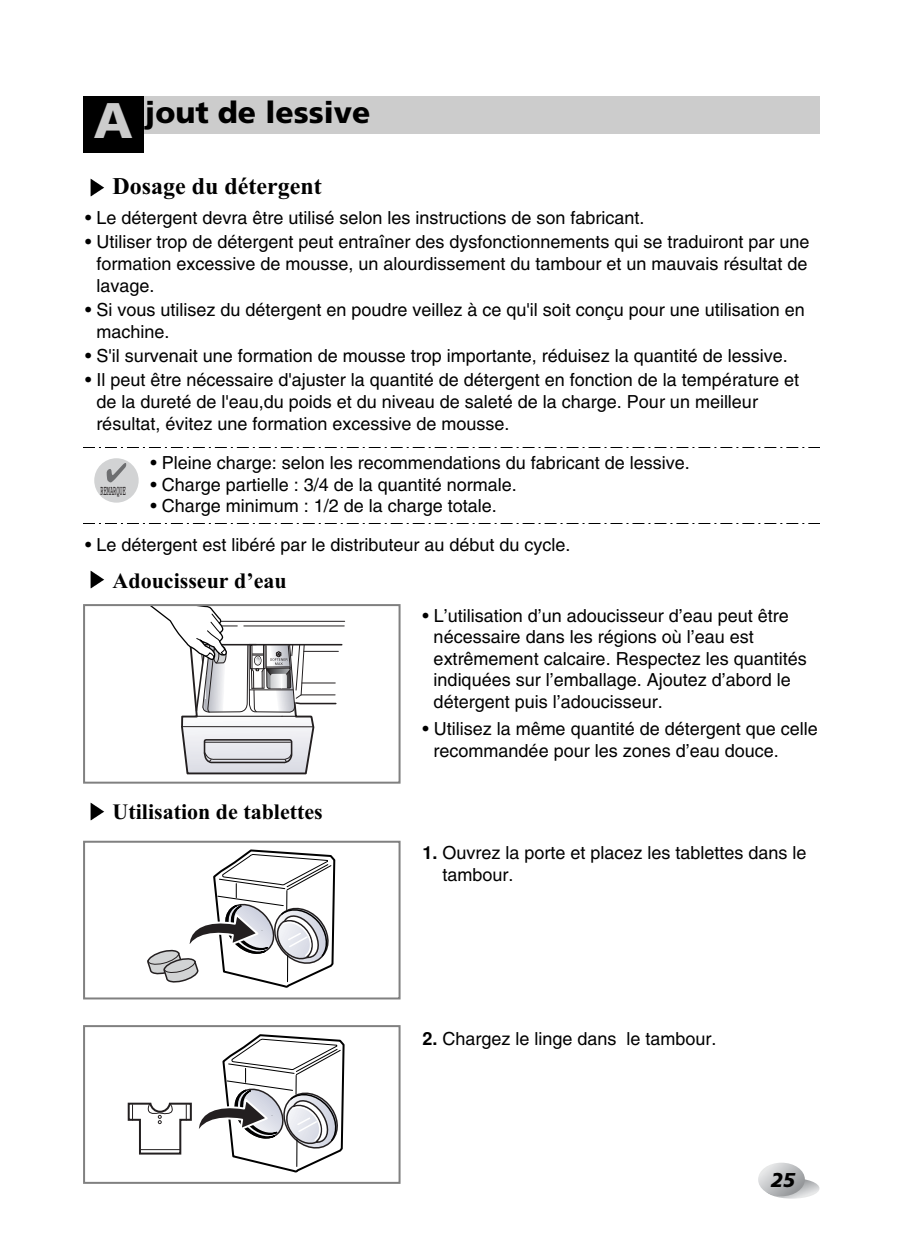
<style>
.page{position:relative;width:906px;height:1246px;background:#fff}
.page>*{position:absolute;margin:0;border:0;box-sizing:border-box;transform-origin:0 0}
.t1{font:900 30px "Frutiger";color:#000}
.t2{font:700 24px "Times New Roman";color:#000}
.t3{font:700 22px "Times New Roman";color:#000}
.t4{font:italic 900 20px "Frutiger";color:#000}
.t5{font:18px/21.6px "Helvetica";color:#000}
.t6{font:14px "Courier";letter-spacing:-.005em;color:#231f20;scale:.38 1}
.s1{font-size:50px;color:#ccc}
.s2{font-weight:700}
</style>
<div class="page">
<svg style="left:765px;top:1178px;width:55px;height:21px"></svg>
<svg style="left:758px;top:1163px;width:47px;height:33px"></svg>
<div style="left:83px;top:96px;width:736px;height:37px;background:#ccc"></div>
<div style="left:83px;top:96px;width:60px;height:57px;background:#000"></div>
<img style="left:90px;top:178px;width:15px;height:19px">
<img style="left:90px;top:570px;width:15px;height:19px">
<img style="left:90px;top:802px;width:15px;height:19px">
<svg style="left:151px;top:607px;width:194px;height:168px"></svg>
<div style="left:83px;top:604px;width:318px;height:180px;border:2px solid #808080"></div>
<svg style="left:147px;top:849px;width:189px;height:139px"></svg>
<div style="left:83px;top:841px;width:318px;height:158px;border:2px solid #808080"></div>
<svg style="left:127px;top:1034px;width:218px;height:139px"></svg>
<div style="left:83px;top:1025px;width:318px;height:159px;border:2px solid #808080"></div>
<div style="left:94px;top:458px;width:45px;height:45px;background:#d2d3d4;border-radius:50%"></div>
<svg style="left:107px;top:463px;width:19px;height:19px"></svg>
<svg style="left:83px;top:447px;width:737px;height:1px"></svg>
<svg style="left:83px;top:523px;width:737px;height:1px"></svg>
<h1 class="t1" style="left:94px;top:100px;width:278px"><span class="s1">A</span> jout de lessive</h1>
<h2 class="t2" style="left:113px;top:178px;width:211px">Dosage du détergent</h2>
<p class="t5" style="left:85px;top:209px;width:561px">• Le détergent devra être utilisé selon les instructions de son fabricant.</p>
<p class="t5" style="left:96px;top:233px;width:715px;text-align:justify;text-indent:-11px">• Utiliser trop de détergent peut entraîner des dysfonctionnements qui se traduiront par une formation excessive de mousse, un alourdissement du tambour et un mauvais résultat de lavage.</p>
<p class="t5" style="left:96px;top:301px;width:710px;text-indent:-11px">• Si vous utilisez du détergent en poudre veillez à ce qu'il soit conçu pour une utilisation en machine.</p>
<p class="t5" style="left:85px;top:347px;width:704px">• S'il survenait une formation de mousse trop importante, réduisez la quantité de lessive.</p>
<p class="t5" style="left:96px;top:371px;width:704px;text-indent:-11px">• Il peut être nécessaire d'ajuster la quantité de détergent en fonction de la température et de la dureté de l'eau,du poids et du niveau de saleté de la charge. Pour un meilleur résultat, évitez une formation excessive de mousse.</p>
<p class="t6" style="left:101px;top:484px;width:68px">REMARQUE</p>
<p class="t5" style="left:151px;top:454px;width:541px">• Pleine charge: selon les recommendations du fabricant de lessive.</p>
<p class="t5" style="left:151px;top:475px;width:368px">• Charge partielle : 3/4 de la quantité normale.</p>
<p class="t5" style="left:151px;top:497px;width:348px">• Charge minimum : 1/2 de la charge totale.</p>
<p class="t5" style="left:85px;top:536px;width:487px">• Le détergent est libéré par le distributeur au début du cycle.</p>
<p class="t3" style="left:113px;top:573px;width:176px">Adoucisseur d’eau</p>
<p class="t3" style="left:113px;top:805px;width:212px">Utilisation de tablettes</p>
<p class="t5" style="left:434px;top:606px;width:375px;text-indent:-11px">• L’utilisation d’un adoucisseur d’eau peut être nécessaire dans les régions où l’eau est extrêmement calcaire. Respectez les quantités indiquées sur l’emballage. Ajoutez d’abord le détergent puis l’adoucisseur.</p>
<p class="t5" style="left:434px;top:720px;width:386px;text-indent:-11px">• Utilisez la même quantité de détergent que celle recommandée pour les zones d’eau douce.</p>
<p class="t5" style="left:442px;top:844px;width:366px;text-indent:-20px"><span class="s2">1.</span> Ouvrez la porte et placez les tablettes dans le tambour.</p>
<p class="t5" style="left:422px;top:1030px;width:296px"><span class="s2">2.</span> Chargez le linge dans le tambour.</p>
<p class="t4" style="left:771px;top:1172px;width:26px">25</p>
</div>
